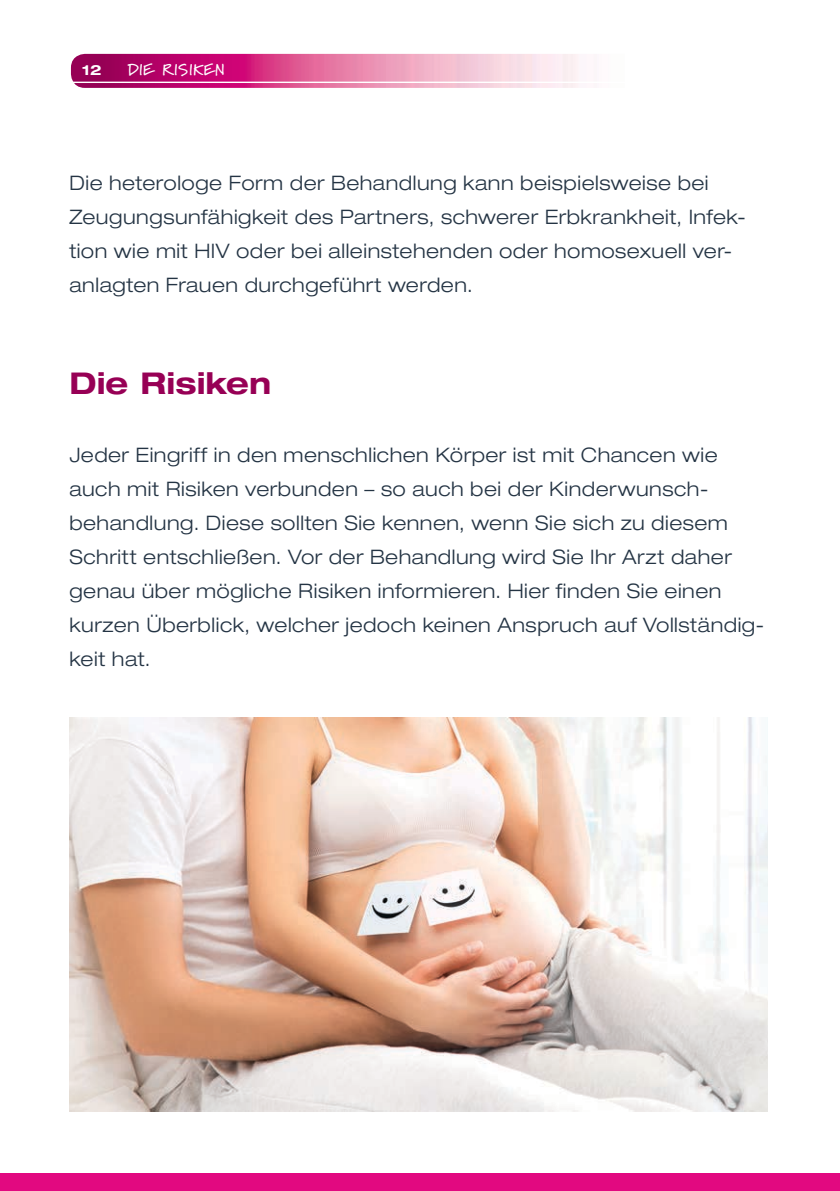
<style>
.page{position:relative;width:840px;height:1191px;background:#fff}
.page>*{position:absolute;margin:0;border:0;box-sizing:border-box;transform-origin:0 0}
.t1{font:700 expanded 30px "Helvetica Neue LT Std";color:#970055}
.t2{font:300 expanded 20px/34px "Helvetica Neue LT Std";letter-spacing:.025em;color:#243444}
.t3{font:700 16px "Marydale";letter-spacing:.03em;color:#fff}
.t4{font:700 expanded 14px "Helvetica Neue LT Std";color:#fff}
</style>
<div class="page">
<img style="left:71px;top:54px;width:508px;height:34px">
<div style="left:0;top:1174px;width:839px;height:17px;background:#e20980"></div>
<hr style="left:71px;top:82px;width:697px;height:1px;background:#fff">
<img style="left:69px;top:718px;width:698px;height:393px">
<p class="t4" style="left:82px;top:62px;width:21px">12</p>
<p class="t3" style="left:128px;top:60px;width:99px">DIE RISIKEN</p>
<p class="t2" style="left:69px;top:166px;width:677px">Die heterologe Form der Behandlung kann beispielsweise bei Zeugungsunfähigkeit des Partners, schwerer Erbkrankheit, Infek&shy;tion wie mit HIV oder bei alleinstehenden oder homosexuell ver&shy;anlagten Frauen durchgeführt werden.</p>
<h1 class="t1" style="left:69px;top:364px;width:203px">Die Risiken</h1>
<p class="t2" style="left:69px;top:438px;width:696px">Jeder Eingriff in den menschlichen Körper ist mit Chancen wie auch mit Risiken verbunden – so auch bei der Kinderwunsch&shy;behandlung. Diese sollten Sie kennen, wenn Sie sich zu diesem Schritt entschließen. Vor der Behandlung wird Sie Ihr Arzt daher genau über mögliche Risiken informieren. Hier finden Sie einen kurzen Überblick, welcher jedoch keinen Anspruch auf Vollständig&shy;keit hat.</p>
</div>
